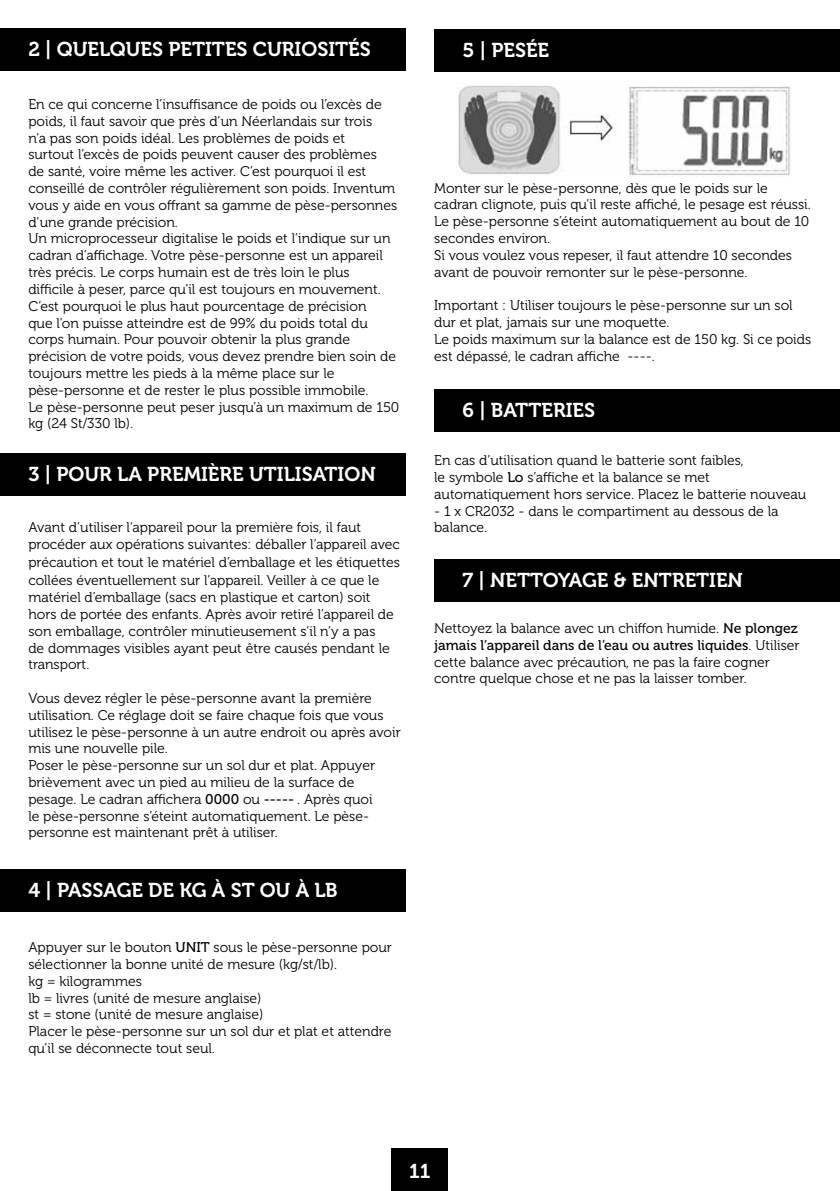
<style>
.page{position:relative;width:840px;height:1191px;background:#fff}
.page>*{position:absolute;margin:0;border:0;box-sizing:border-box;transform-origin:0 0}
.t1{font:20px "Museo 700";color:#fff}
.t2{font:14px/16.8px "Museo 300";color:#000}
.t3{font:14px "Museo 500";color:#000}
.s1{font-family:"Museo 500"}
.s2{font-family:"Museo 300"}
</style>
<div class="page">
<div style="left:391px;top:1148px;width:57px;height:43px;background:#000"></div>
<div style="left:0;top:28px;width:405px;height:43px;background:#000"></div>
<div style="left:0;top:454px;width:405px;height:42px;background:#000"></div>
<div style="left:0;top:869px;width:405px;height:42px;background:#000"></div>
<div style="left:434px;top:29px;width:405px;height:42px;background:#000"></div>
<div style="left:434px;top:389px;width:405px;height:42px;background:#000"></div>
<div style="left:434px;top:559px;width:405px;height:42px;background:#000"></div>
<img style="left:626px;top:86px;width:164px;height:90px">
<img style="left:456px;top:85px;width:161px;height:90px">
<h1 class="t1" style="left:28px;top:38px;width:111px">2 | QUELQUES</h1>
<h1 class="t1" style="left:168px;top:38px;width:13px">PETITES</h1>
<h1 class="t1" style="left:253px;top:38px;width:13px">CURI</h1>
<h1 class="t1" style="left:301px;top:38px;width:28px">OSITÉS</h1>
<p class="t2" style="left:28px;top:96px;width:372px">En ce qui concerne l’insuffisance de poids ou l’excès de poids, il faut savoir que près d’un Néerlandais sur trois<br>n’a pas son poids idéal. Les problèmes de poids et<br>surtout l’excès de poids peuvent causer des problèmes<br>de santé, voire même les activer. C’est pourquoi il est conseillé de contrôler régulièrement son poids. Inventum vous y aide en vous offrant sa gamme de pèse-personnes d’une grande précision.<br>Un microprocesseur digitalise le poids et l’indique sur un cadran d’affichage. Votre pèse-personne est un appareil très précis. Le corps humain est de très loin le plus<br>difficile à peser, parce qu’il est toujours en mouvement.<br>C’est pourquoi le plus haut pourcentage de précision<br>que l’on puisse atteindre est de 99% du poids total du corps humain. Pour pouvoir obtenir la plus grande précision de votre poids, vous devez prendre bien soin de toujours mettre les pieds à la même place sur le pèse-personne et de rester le plus possible immobile.<br>Le pèse-personne peut peser jusqu’à un maximum de 150 kg (24 St/330 lb).</p>
<h1 class="t1" style="left:28px;top:463px;width:232px">3 | POUR LA PREMIÈRE UTILISATI</h1>
<h1 class="t1" style="left:344px;top:463px;width:30px">ON</h1>
<p class="t2" style="left:28px;top:519px;width:373px">Avant d’utiliser l’appareil pour la première fois, il faut procéder aux opérations suivantes: déballer l’appareil avec précaution et tout le matériel d’emballage et les étiquettes collées éventuellement sur l’appareil. Veiller à ce que le matériel d’emballage (sacs en plastique et carton) soit hors de portée des enfants. Après avoir retiré l’appareil de son emballage, contrôler minutieusement s’il n’y a pas<br>de dommages visibles ayant peut être causés pendant le transport.</p>
<p class="t2" style="left:28px;top:690px;width:373px">Vous devez régler le pèse-personne avant la première utilisation. Ce réglage doit se faire chaque fois que vous utilisez le pèse-personne à un autre endroit ou après avoir mis une nouvelle pile.<br>Poser le pèse-personne sur un sol dur et plat. Appuyer brièvement avec un pied au milieu de la surface de pesage. Le cadran affichera <span class="s1">0000</span> ou <span class="s1">-----</span> . Après quoi<br>le pèse-personne s’éteint automatiquement. Le pèse&shy;personne est maintenant prêt à utiliser.</p>
<h1 class="t1" style="left:28px;top:879px;width:42px">4 | PASSAGE</h1>
<h1 class="t1" style="left:148px;top:879px;width:191px">DE KG À ST OU À LB</h1>
<p class="t2" style="left:28px;top:939px;width:365px">Appuyer sur le bouton <span class="s1">UNIT</span> sous le pèse-personne pour sélectionner la bonne unité de mesure (kg/st/lb).<br>kg = kilogrammes<br>lb = livres (unité de mesure anglaise)<br>st = stone (unité de mesure anglaise)<br>Placer le pèse-personne sur un sol dur et plat et attendre qu’il se déconnecte tout seul.</p>
<h1 class="t1" style="left:462px;top:38px;width:42px">5 | PESÉE</h1>
<p class="t2" style="left:434px;top:180px;width:378px">Monter sur le pèse-personne, dès que le poids sur le cadran clignote, puis qu’il reste affiché, le pesage est réussi.<br>Le pèse-personne s’éteint automatiquement au bout de 10 secondes environ.<br>Si vous voulez vous repeser, il faut attendre 10 secondes avant de pouvoir remonter sur le pèse-personne.</p>
<p class="t2" style="left:434px;top:297px;width:378px">Important : Utiliser toujours le pèse-personne sur un sol dur et plat, jamais sur une moquette.<br>Le poids maximum sur la balance est de 150 kg. Si ce poids est dépassé, le cadran affiche ----.</p>
<h1 class="t1" style="left:462px;top:398px;width:54px">6 | BATTERIES</h1>
<p class="t2" style="left:434px;top:452px;width:373px">En cas d’utilisation quand le batterie sont faibles,<br>le symbole <span class="s1">Lo</span> s’affiche et la balance se met automatiquement hors service. Placez le batterie nouveau</p>
<p class="t2" style="left:434px;top:502px;width:346px">- 1 x CR2032 - dans le compartiment au dessous de la balance.</p>
<h1 class="t1" style="left:462px;top:569px;width:42px">7 | NETT</h1>
<h1 class="t1" style="left:542px;top:569px;width:29px">OYAGE</h1>
<h1 class="t1" style="left:613px;top:569px;width:32px">&amp; ENTRETIEN</h1>
<p class="t2" style="left:434px;top:620px;width:365px">Nettoyez la balance avec un chiffon humide. <span class="s1">Ne plongez</span></p>
<p class="t3" style="left:434px;top:637px;width:367px">jamais l’appareil dans de l’eau ou autres liquides<span class="s2">. Utiliser</span></p>
<p class="t2" style="left:434px;top:653px;width:337px">cette balance avec précaution, ne pas la faire cogner contre quelque chose et ne pas la laisser tomber.</p>
<h1 class="t1" style="left:409px;top:1159px;width:23px">11</h1>
</div>
